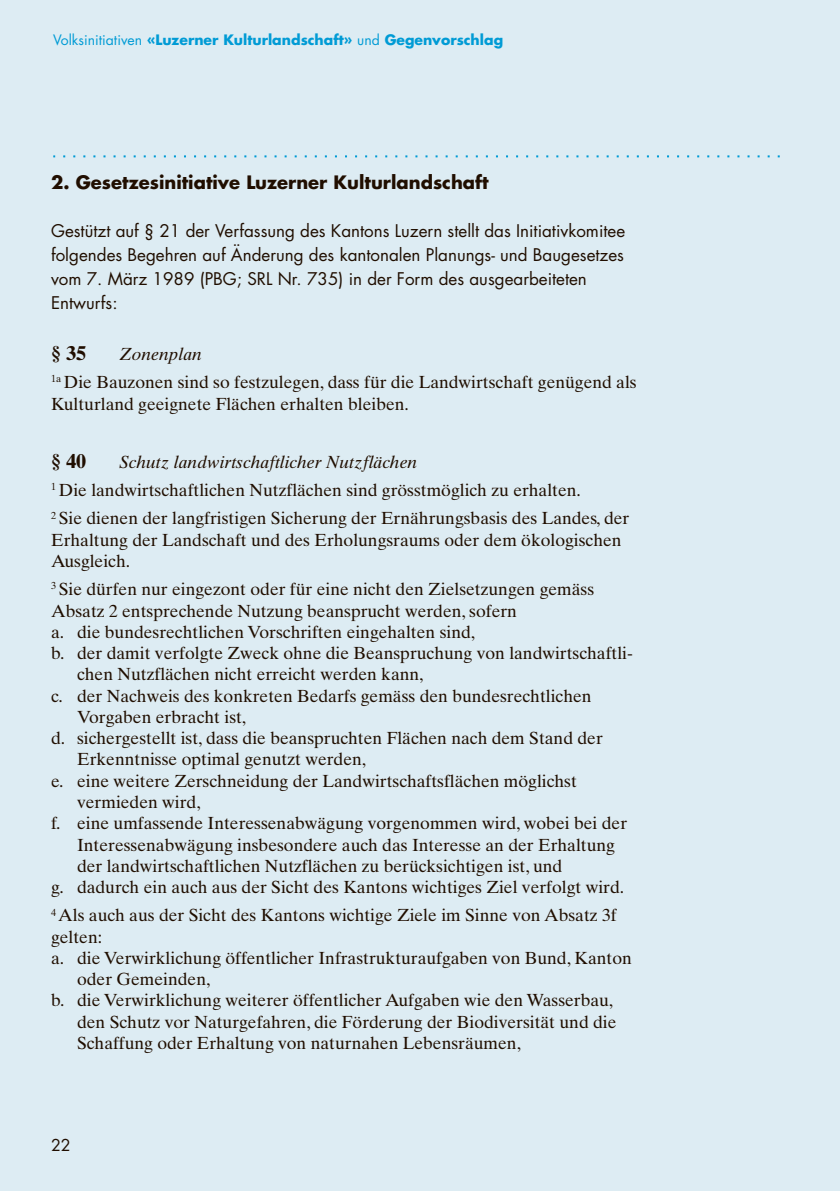
<style>
.page{position:relative;width:840px;height:1191px;background:#fff}
.page>*{position:absolute;margin:0;border:0;box-sizing:border-box;transform-origin:0 0}
.t1{font:700 20px "Times Ten";color:#200e00}
.t2{font:700 18px "Futura";color:#200e00}
.t3{font:17.6px/28.4px "Times Ten";color:#200e00}
.t4{font:17px/24px "Futura";color:#200e00}
.t5{font:16px "Futura";color:#200e00}
.t6{font:700 14px "Futura";color:#009bd5}
.s1{font-weight:400}
.s2{font-style:italic}
</style>
<div class="page">
<div style="left:0;top:0;width:839px;height:1191px;background:#ddecf3"></div>
<svg style="left:53px;top:155px;width:726px;height:2px"></svg>
<p class="t6" style="left:53px;top:30px;width:451px"><span class="s1">Volksinitiativen</span> «Luzerner Kulturlandschaft» <span class="s1">und</span> Gegenvorschlag</p>
<p class="t2" style="left:51px;top:170px;width:439px">2. Gesetzesinitiative Luzerner Kulturlandschaft</p>
<p class="t4" style="left:51px;top:218px;width:575px">Gestützt auf § 21 der Verfassung des Kantons Luzern stellt das Initiativkomitee folgendes Begehren auf Änderung des kantonalen Planungs- und Baugesetzes vom 7. März 1989 (PBG; SRL Nr. 735) in der Form des ausgearbeiteten Entwurfs:</p>
<p class="t1" style="left:51px;top:341px;width:37px">§ 35</p>
<p class="t3" style="left:51px;top:339px;width:587px;text-indent:68px"><span class="s2">Zonenplan<br></span><sup>1a</sup> Die Bauzonen sind so festzulegen, dass für die Landwirtschaft genügend als</p>
<p class="t3" style="left:51px;top:389px;width:359px">Kulturland geeignete Flächen erhalten bleiben.</p>
<p class="t1" style="left:51px;top:448px;width:37px">§ 40</p>
<p class="t3" style="left:51px;top:447px;width:579px;text-indent:68px"><span class="s2">Schutz landwirtschaftlicher Nutzflächen<br></span><sup>1</sup> Die landwirtschaftlichen Nutzflächen sind grösstmöglich zu erhalten.<br><sup>2</sup> Sie dienen der langfristigen Sicherung der Ernährungsbasis des Landes, der</p>
<p class="t3" style="left:51px;top:529px;width:571px;line-height:21.2px">Erhaltung der Landschaft und des Erholungsraums oder dem ökologischen<br>Ausgleich.</p>
<p class="t3" style="left:51px;top:575px;width:544px"><sup>3</sup> Sie dürfen nur eingezont oder für eine nicht den Zielsetzungen gemäss</p>
<p class="t3" style="left:51px;top:596px;width:467px">Absatz 2 entsprechende Nutzung beansprucht werden, sofern</p>
<p class="t3" style="left:51px;top:617px;width:425px">a. die bundesrechtlichen Vorschriften eingehalten sind,</p>
<p class="t3" style="left:51px;top:639px;width:583px">b. der damit verfolgte Zweck ohne die Beanspruchung von landwirtschaftli-</p>
<p class="t3" style="left:77px;top:660px;width:348px">chen Nutzflächen nicht erreicht werden kann,</p>
<p class="t3" style="left:51px;top:681px;width:541px">c. der Nachweis des konkreten Bedarfs gemäss den bundesrechtlichen</p>
<p class="t3" style="left:77px;top:702px;width:171px">Vorgaben erbracht ist,</p>
<p class="t3" style="left:51px;top:724px;width:553px">d. sichergestellt ist, dass die beanspruchten Flächen nach dem Stand der</p>
<p class="t3" style="left:77px;top:745px;width:290px">Erkenntnisse optimal genutzt werden,</p>
<p class="t3" style="left:51px;top:766px;width:527px">e. eine weitere Zerschneidung der Landwirtschaftsflächen möglichst</p>
<p class="t3" style="left:77px;top:787px;width:125px">vermieden wird,</p>
<p class="t3" style="left:51px;top:809px;width:577px">f. eine umfassende Interessenabwägung vorgenommen wird, wobei bei der</p>
<p class="t3" style="left:77px;top:830px;width:539px">Interessenabwägung insbesondere auch das Interesse an der Erhaltung</p>
<p class="t3" style="left:77px;top:851px;width:486px">der landwirtschaftlichen Nutzflächen zu berücksichtigen ist, und</p>
<p class="t3" style="left:51px;top:872px;width:574px">g. dadurch ein auch aus der Sicht des Kantons wichtiges Ziel verfolgt wird.</p>
<p class="t3" style="left:51px;top:901px;width:566px"><sup>4</sup> Als auch aus der Sicht des Kantons wichtige Ziele im Sinne von Absatz 3f</p>
<p class="t3" style="left:51px;top:922px;width:53px">gelten:</p>
<p class="t3" style="left:51px;top:943px;width:582px">a. die Verwirklichung öffentlicher Infrastrukturaufgaben von Bund, Kanton</p>
<p class="t3" style="left:77px;top:965px;width:135px">oder Gemeinden,</p>
<p class="t3" style="left:51px;top:986px;width:563px">b. die Verwirklichung weiterer öffentlicher Aufgaben wie den Wasserbau,</p>
<p class="t3" style="left:77px;top:1007px;width:540px">den Schutz vor Naturgefahren, die Förderung der Biodiversität und die</p>
<p class="t3" style="left:77px;top:1028px;width:445px">Schaffung oder Erhaltung von naturnahen Lebensräumen,</p>
<p class="t5" style="left:51px;top:1134px;width:21px">22</p>
</div>
